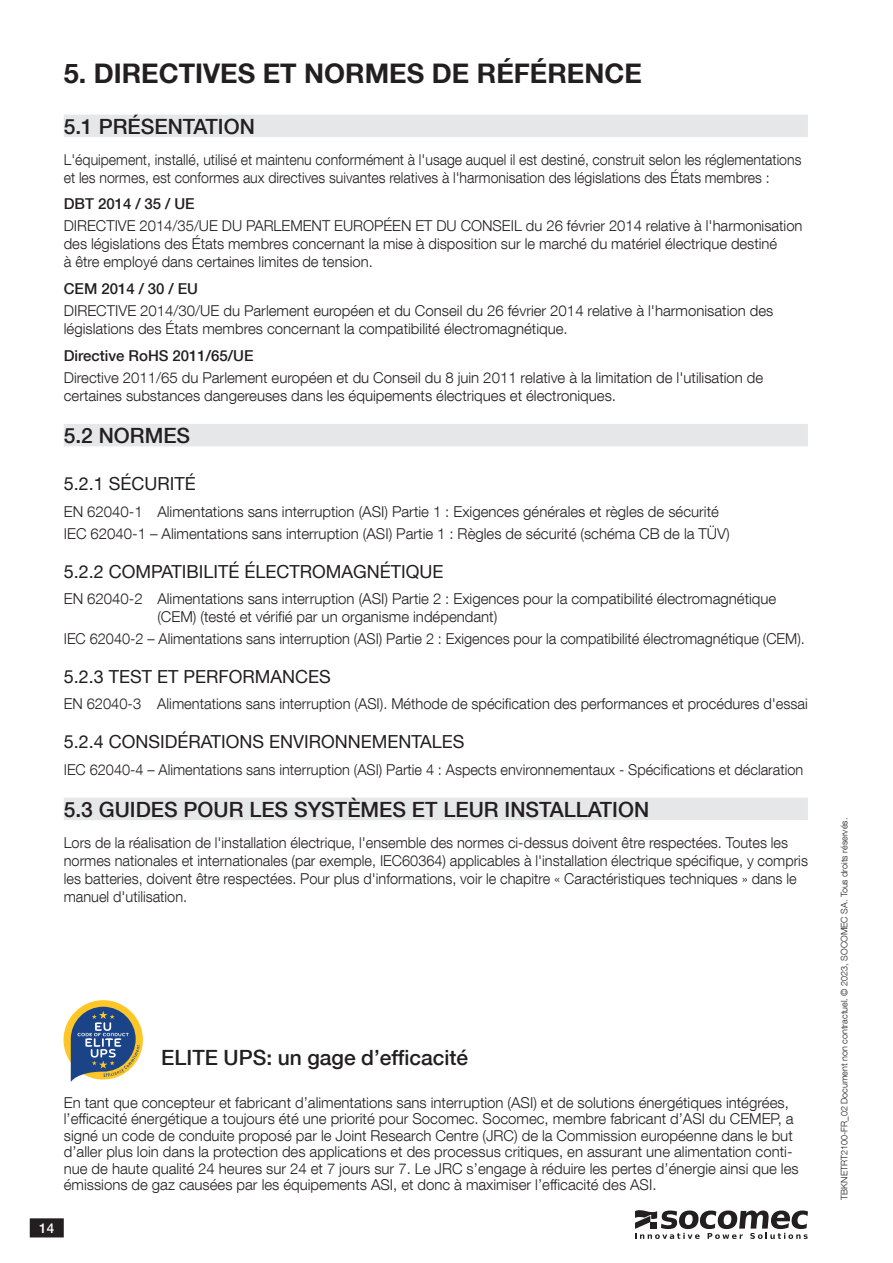
<style>
.page{position:relative;width:893px;height:1263px;background:#fff}
.page>*{position:absolute;margin:0;border:0;box-sizing:border-box;transform-origin:0 0}
.t1{font:700 27px "Helvetica Neue LT Com";color:#231f20}
.t2{font:500 21px "Helvetica Neue LT Com";color:#231f20}
.t3{font:18px "Helvetica Neue LT Com";color:#231f20}
.t4{font:300 15px/18px "Helvetica Neue LT Com";color:#231f20}
.t5{font:300 15px/18px "Helvetica Neue LT Com";color:#231f20;scale:.94 1}
.t6{font:500 15px "Helvetica Neue LT Com";color:#231f20}
.t7{font:500 13.5px "Helvetica Neue LT Com";color:#fff}
.t8{font:300 9px "Helvetica Neue LT Com";color:#231f20}
</style>
<div class="page">
<div style="left:64px;top:115px;width:744px;height:22px;background:#e6e7e9"></div>
<div style="left:64px;top:424px;width:744px;height:22px;background:#e6e7e9"></div>
<div style="left:64px;top:798px;width:744px;height:22px;background:#e6e7e9"></div>
<div style="left:64px;top:1000px;width:79px;height:79px;background:#fec627;border-radius:50%"></div>
<svg style="left:71px;top:1007px;width:69px;height:75px"></svg>
<svg style="left:635px;top:1210px;width:173px;height:29px"></svg>
<div style="left:650px;top:1222px;width:7px;height:7px;background:#231f20"></div>
<div style="left:31px;top:1219px;width:32px;height:18px;background:#231f20"></div>
<div style="left:30px;top:1218px;width:34px;height:19px;border:2px solid #231f20"></div>
<h1 class="t1" style="left:64px;top:56px;width:580px">5. DIRECTIVES ET NORMES DE RÉFÉRENCE</h1>
<h2 class="t2" style="left:64px;top:114px;width:193px">5.1 PRÉSENTATION</h2>
<p class="t5" style="left:64px;top:150px;width:786px">L'équipement, installé, utilisé et maintenu conformément à l'usage auquel il est destiné, construit selon les réglementations et les normes, est conformes aux directives suivantes relatives à l'harmonisation des législations des États membres :</p>
<p class="t6" style="left:64px;top:195px;width:132px">DBT 2014 / 35 / UE</p>
<p class="t4" style="left:64px;top:217px;width:740px">DIRECTIVE 2014/35/UE DU PARLEMENT EUROPÉEN ET DU CONSEIL du 26 février 2014 relative à l'harmonisation des législations des États membres concernant la mise à disposition sur le marché du matériel électrique destiné<br>à être employé dans certaines limites de tension.</p>
<p class="t6" style="left:64px;top:279px;width:136px">CEM 2014 / 30 / EU</p>
<p class="t4" style="left:64px;top:301px;width:711px">DIRECTIVE 2014/30/UE du Parlement européen et du Conseil du 26 février 2014 relative à l'harmonisation des législations des États membres concernant la compatibilité électromagnétique.</p>
<p class="t6" style="left:64px;top:346px;width:191px">Directive RoHS 2011/65/UE</p>
<p class="t4" style="left:64px;top:368px;width:701px">Directive 2011/65 du Parlement européen et du Conseil du 8 juin 2011 relative à la limitation de l'utilisation de certaines substances dangereuses dans les équipements électriques et électroniques.</p>
<h2 class="t2" style="left:64px;top:423px;width:128px">5.2 NORMES</h2>
<p class="t3" style="left:64px;top:473px;width:134px">5.2.1 SÉCURITÉ</p>
<p class="t4" style="left:64px;top:500px;width:667px;line-height:22.2px">EN 62040-1 Alimentations sans interruption (ASI) Partie 1 : Exigences générales et règles de sécurité<br>IEC 62040-1 – Alimentations sans interruption (ASI) Partie 1 : Règles de sécurité (schéma CB de la TÜV)</p>
<p class="t3" style="left:64px;top:560px;width:381px">5.2.2 COMPATIBILITÉ ÉLECTROMAGNÉTIQUE</p>
<p class="t4" style="left:157px;top:589px;width:620px;text-indent:-94px">EN 62040-2 Alimentations sans interruption (ASI) Partie 2 : Exigences pour la compatibilité électromagnétique (CEM) (testé et vérifié par un organisme indépendant)</p>
<p class="t4" style="left:64px;top:630px;width:743px">IEC 62040-2 – Alimentations sans interruption (ASI) Partie 2 : Exigences pour la compatibilité électromagnétique (CEM).</p>
<p class="t3" style="left:64px;top:665px;width:269px">5.2.3 TEST ET PERFORMANCES</p>
<p class="t4" style="left:64px;top:695px;width:746px">EN 62040-3 Alimentations sans interruption (ASI). Méthode de spécification des performances et procédures d'essai</p>
<p class="t3" style="left:64px;top:730px;width:402px">5.2.4 CONSIDÉRATIONS ENVIRONNEMENTALES</p>
<p class="t4" style="left:64px;top:760px;width:741px">IEC 62040-4 – Alimentations sans interruption (ASI) Partie 4 : Aspects environnementaux - Spécifications et déclaration</p>
<h2 class="t2" style="left:64px;top:797px;width:587px">5.3 GUIDES POUR LES SYSTÈMES ET LEUR INSTALLATION</h2>
<p class="t4" style="left:64px;top:833px;width:746px">Lors de la réalisation de l'installation électrique, l'ensemble des normes ci-dessus doivent être respectées. Toutes les normes nationales et internationales (par exemple, IEC60364) applicables à l'installation électrique spécifique, y compris les batteries, doivent être respectées. Pour plus d'informations, voir le chapitre « Caractéristiques techniques » dans le manuel d'utilisation.</p>
<h2 class="t2" style="left:161px;top:1044px;width:308px">ELITE UPS: un gage d’efficacité</h2>
<p class="t4" style="left:64px;top:1093px;width:736px;line-height:16.5px">En tant que concepteur et fabricant d’alimentations sans interruption (ASI) et de solutions énergétiques intégrées, l’efficacité énergétique a toujours été une priorité pour Socomec. Socomec, membre fabricant d’ASI du CEMEP, a signé un code de conduite proposé par le Joint Research Centre (JRC) de la Commission européenne dans le but d’aller plus loin dans la protection des applications et des processus critiques, en assurant une alimentation conti&shy;nue de haute qualité 24 heures sur 24 et 7 jours sur 7. Le JRC s’engage à réduire les pertes d’énergie ainsi que les émissions de gaz causées par les équipements ASI, et donc à maximiser l’efficacité des ASI.</p>
<p class="t7" style="left:39px;top:1220px;width:17px">14</p>
<p class="t8" style="left:839px;top:1199px;width:383px;rotate:-90deg">TBKNETRT2100-FR_02 Document non contractuel. © 2023, SOCOMEC SA. Tous droits réservés.</p>
</div>
